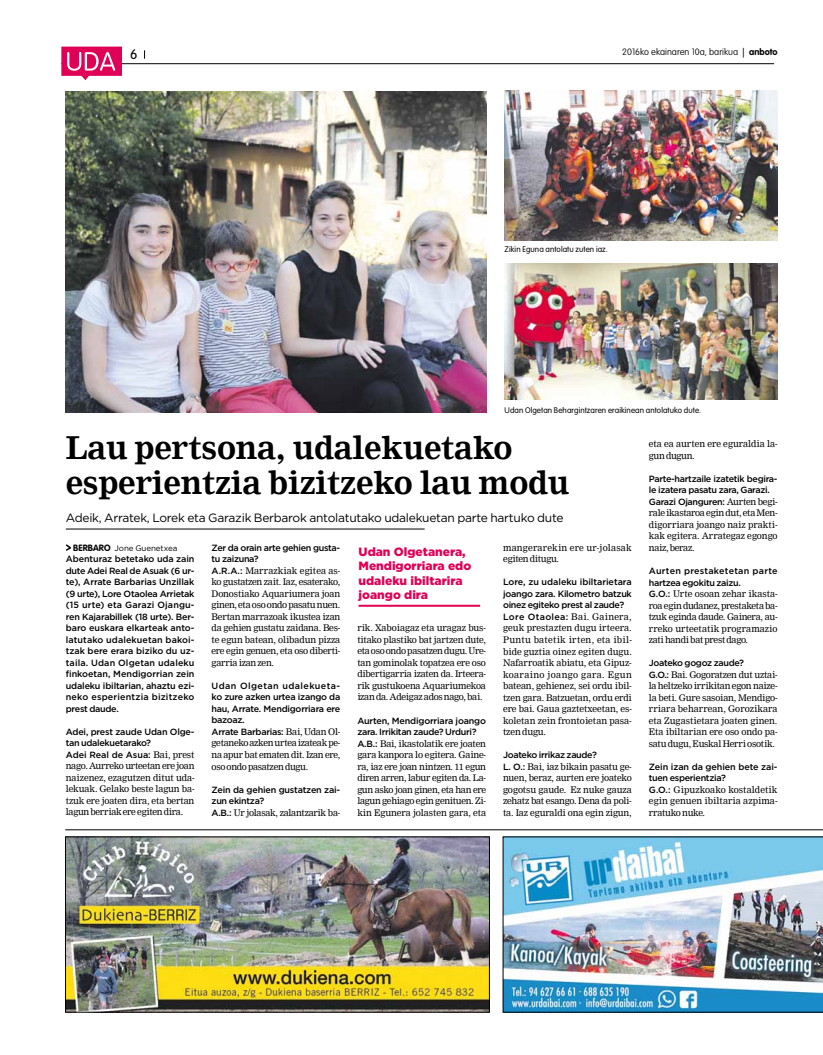
<style>
.page{position:relative;width:823px;height:1055px;background:#fff}
.page>*{position:absolute;margin:0;border:0;box-sizing:border-box;transform-origin:0 0}
.t1{font:700 31px/34px "Nimrod";letter-spacing:-.01em;color:#000}
.t2{font:300 13.7px "VAG Rounded";color:#000}
.t3{font:12px "Gotham";letter-spacing:-.02em;color:#000}
.t4{font:900 12px/14.4px "Gotham";color:#e00056}
.t5{font:100 9.1px "VAG Rounded";color:#000}
.t6{font:9px/11.5px "Nimrod";letter-spacing:-.02em;color:#000;text-align:justify}
.t7{font:500 9px/11.5px "Gotham";letter-spacing:-.03em;color:#000}
.t8{font:500 9px/11.5px "Gotham";letter-spacing:.01em;color:#000}
.t9{font:9px/11.5px "Nimrod";letter-spacing:.02em;color:#000}
.t10{font:300 8px "VAG Rounded";letter-spacing:.01em;color:#000}
.t11{font:8px "Gotham";letter-spacing:-.01em;color:#000}
.s1{font-weight:300}
.s2{font-weight:700}
.s3{font-family:"VAG Rounded";font-weight:700;font-size:9px}
.s4{font-family:"Nimrod";font-weight:400}
.s5{font-family:"Gotham";font-weight:500}
</style>
<div class="page">
<hr style="left:65px;top:829px;width:757px;height:1px;background:#000">
<img style="left:67px;top:838px;width:420px;height:172px">
<img style="left:502px;top:836px;width:320px;height:176px">
<hr style="left:61px;top:63px;width:712px;height:1px;background:#000">
<svg style="left:61px;top:47px;width:61px;height:33px"></svg>
<hr style="left:66px;top:529px;width:358px;height:1px;background:#000">
<svg style="left:65px;top:544px;width:6px;height:7px"></svg>
<img style="left:65px;top:91px;width:421px;height:322px">
<img style="left:504px;top:91px;width:273px;height:149px">
<img style="left:504px;top:263px;width:273px;height:136px">
<hr style="left:358px;top:604px;width:122px;height:2px;background:#e00056">
<h2 class="t2" style="left:130px;top:46px;width:9px">6</h2>
<p class="t5" style="left:622px;top:47px;width:157px">2016ko ekainaren 10a, barikua <span class="s1">|</span> <span class="s2">anboto</span></p>
<p class="t10" style="left:504px;top:244px;width:105px">Zikin Eguna antolatu zuten iaz.</p>
<p class="t10" style="left:504px;top:405px;width:198px">Udan Olgetan Behargintzaren eraikinean antolatuko dute.</p>
<h1 class="t1" style="left:66px;top:431px;width:505px">Lau pertsona, udalekuetako esperientzia bizitzeko lau modu</h1>
<h3 class="t3" style="left:66px;top:510px;width:499px">Adeik, Arratek, Lorek eta Garazik Berbarok antolatutako udalekuetan parte hartuko dute</h3>
<p class="t11" style="left:73px;top:543px;width:105px"><span class="s3">BERBARO</span> Jone Guenetxea</p>
<p class="t7" style="left:66px;top:553px;width:130px;text-align:justify">Abenturaz betetako uda zain dute Adei Real de Asuak (6 ur&shy;te), Arrate Barbarias Unzillak (9 urte), Lore Otaolea Arrietak (15 urte) eta Garazi Ojangu&shy;ren Kajarabillek (18 urte). Ber&shy;baro euskara elkarteak anto&shy;latutako udalekuetan bakoi&shy;tzak bere erara biziko du uz&shy;taila. Udan Olgetan udaleku finkoetan, Mendigorrian zein udaleku ibiltarian, ahaztu ezi&shy;neko esperientzia bizitzeko prest daude.</p>
<p class="t7" style="left:66px;top:726px;width:130px">Adei, prest zaude Udan Olge&shy;tan udalekuetarako?<br>Adei Real de Asua: <span class="s4">Bai, prest</span></p>
<p class="t6" style="left:66px;top:760px;width:130px">nago. Aurreko urteetan ere joan naizenez, ezagutzen ditut uda&shy;lekuak. Gelako beste lagun ba&shy;tzuk ere joaten dira, eta bertan lagun berriak ere egiten dira.</p>
<p class="t9" style="left:503px;top:542px;width:130px">mangerarekin ere ur-jolasak egiten ditugu.</p>
<p class="t7" style="left:503px;top:576px;width:130px">Lore, zu udaleku ibiltarietara joango zara. Kilometro batzuk oinez egiteko prest al zaude?<br>Lore Otaolea: <span class="s4">Bai. Gainera,</span></p>
<p class="t6" style="left:503px;top:622px;width:130px">geuk prestazten dugu irteera.<br>Puntu batetik irten, eta ibil&shy;bide guztia oinez egiten dugu.<br>Nafarroatik abiatu, eta Gipuz&shy;koaraino joango gara. Egun batean, gehienez, sei ordu ibil&shy;tzen gara. Batzuetan, ordu erdi ere bai. Gaua gaztetxeetan, es&shy;koletan zein frontoietan pasa&shy;tzen dugu.</p>
<p class="t7" style="left:503px;top:749px;width:95px">Joateko irrikaz zaude?</p>
<p class="t6" style="left:503px;top:760px;width:130px"><span class="s5">L. O.:</span> Bai, iaz bikain pasatu ge&shy;nuen, beraz, aurten ere joateko gogotsu gaude. Ez nuke gauza zehatz bat esango. Dena da poli&shy;ta. Iaz eguraldi ona egin zigun,</p>
<p class="t7" style="left:211px;top:542px;width:130px">Zer da orain arte gehien gusta&shy;tu zaizuna?</p>
<p class="t6" style="left:211px;top:565px;width:130px"><span class="s5">A.R.A.:</span> Marrazkiak egitea as&shy;ko gustatzen zait. Iaz, esaterako, Donostiako Aquariumera joan ginen, eta oso ondo pasatu nuen.<br>Bertan marrazoak ikustea izan da gehien gustatu zaidana. Bes&shy;te egun batean, olibadun pizza ere egin genuen, eta oso diberti&shy;garria izan zen.</p>
<p class="t7" style="left:211px;top:680px;width:130px">Udan Olgetan udalekueta&shy;ko zure azken urtea izango da hau, Arrate. Mendigorriara ere bazoaz.<br>Arrate Barbarias: <span class="s4">Bai, Udan Ol-</span></p>
<p class="t6" style="left:211px;top:737px;width:130px">getaneko azken urtea izateak pe&shy;na apur bat ematen dit. Izan ere, oso ondo pasatzen dugu.</p>
<p class="t7" style="left:211px;top:783px;width:130px">Zein da gehien gustatzen zai&shy;zun ekintza?</p>
<p class="t6" style="left:211px;top:806px;width:130px"><span class="s5">A.B.:</span> Ur jolasak, zalantzarik ba-</p>
<h3 class="t4" style="left:358px;top:544px;width:114px">Udan Olgetanera,<br>Mendigorriara edo udaleku ibiltarira joango dira</h3>
<p class="t6" style="left:357px;top:622px;width:130px">rik. Xaboiagaz eta uragaz bus&shy;titako plastiko bat jartzen dute, eta oso ondo pasatzen dugu. Ure&shy;tan gominolak topatzea ere oso dibertigarria izaten da. Irteera&shy;rik gustukoena Aquariumekoa izan da. Adeigaz ados nago, bai.</p>
<p class="t7" style="left:357px;top:714px;width:130px">Aurten, Mendigorriara joango zara. Irrikitan zaude? Urduri?</p>
<p class="t6" style="left:357px;top:737px;width:130px"><span class="s5">A.B.:</span> Bai, ikastolatik ere joaten gara kanpora lo egitera. Gaine&shy;ra, iaz ere joan nintzen. 11 egun diren arren, labur egiten da. La&shy;gun asko joan ginen, eta han ere lagun gehiago egin genituen. Zi&shy;kin Egunera jolasten gara, eta</p>
<p class="t6" style="left:648px;top:438px;width:130px">eta ea aurten ere eguraldia la&shy;gun dugun.</p>
<p class="t7" style="left:648px;top:473px;width:130px">Parte-hartzaile izatetik begira&shy;le izatera pasatu zara, Garazi.<br>Garazi Ojanguren: <span class="s4">Aurten begi-</span></p>
<p class="t6" style="left:648px;top:507px;width:130px">rale ikastaroa egin dut, eta Men&shy;digorriara joango naiz prakti&shy;kak egitera. Arrategaz egongo naiz, beraz.</p>
<p class="t8" style="left:648px;top:565px;width:130px">Aurten prestaketetan parte hartzea egokitu zaizu.</p>
<p class="t6" style="left:648px;top:588px;width:130px"><span class="s5">G.O.:</span> Urte osoan zehar ikasta&shy;roa egin dudanez, prestaketa ba&shy;tzuk eginda daude. Gainera, au&shy;rreko urteetatik programazio zati handi bat prest dago.</p>
<p class="t7" style="left:648px;top:657px;width:97px">Joateko gogoz zaude?</p>
<p class="t6" style="left:648px;top:668px;width:130px"><span class="s5">G.O.:</span> Bai. Gogoratzen dut uztai&shy;la heltzeko irrikitan egon naize&shy;la beti. Gure sasoian, Mendigo&shy;rriara beharrean, Gorozikara eta Zugastietara joaten ginen.<br>Eta ibiltarian ere oso ondo pa&shy;satu dugu, Euskal Herri osotik.</p>
<p class="t7" style="left:648px;top:760px;width:130px">Zein izan da gehien bete zai&shy;tuen esperientzia?</p>
<p class="t6" style="left:648px;top:783px;width:130px"><span class="s5">G.O.:</span> Gipuzkoako kostaldetik egin genuen ibiltaria azpima&shy;rratuko nuke.</p>
</div>
